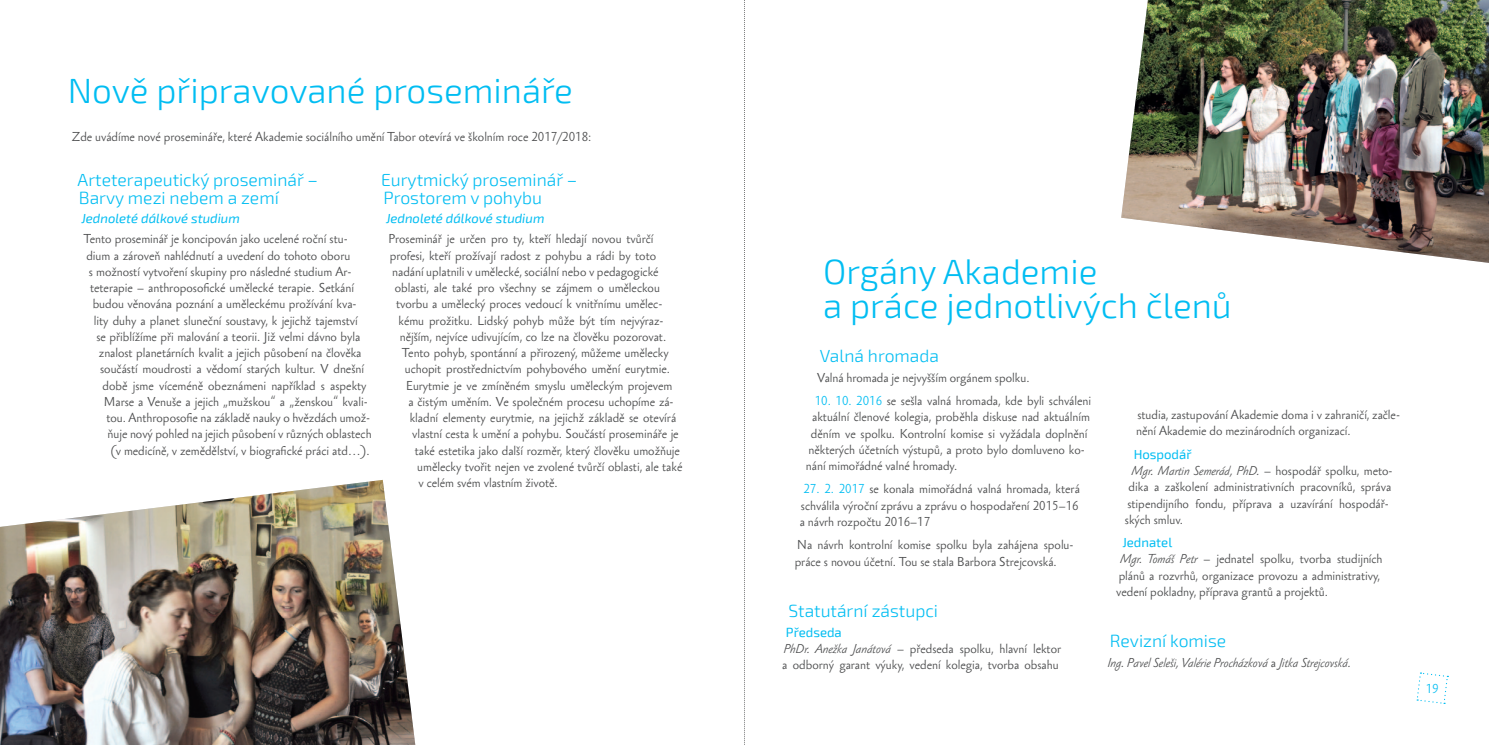
<style>
.page{position:relative;width:1489px;height:745px;background:#fff}
.page>*{position:absolute;margin:0;border:0;box-sizing:border-box;transform-origin:0 0}
.t1{font:300 35px/34px "Exo 2";color:#01bdf2}
.t2{font:300 17.5px/17.5px "Exo 2";color:#01bdf2}
.t3{font:italic 13.12px "Exo 2";color:#01bdf2}
.t4{font:13.12px "Exo 2";color:#01bdf2}
.t5{font:11.88px/16.2px "Sebastian Light Pro";color:#4b4c4d}
.t6{font:italic 11.88px "Sebastian Light Pro";color:#4b4c4d}
.t7{font:11.88px "Sebastian Light Pro";color:#01bdf2}
.s1{color:#01bdf2}
.s2{font-style:italic}
.s3{font-style:normal}
</style>
<div class="page">
<svg style="left:1416px;top:672px;width:32px;height:32px"></svg>
<img style="left:0;top:479px;width:415px;height:265px">
<img style="left:1121px;top:0;width:367px;height:263px">
<svg style="left:744px;top:0;width:1px;height:745px"></svg>
<h1 class="t1" style="left:68px;top:75px;width:506px">Nově připravované prosemináře</h1>
<p class="t5" style="left:72px;top:128px;width:521px">Zde uvádíme nové prosemináře, které Akademie sociálního umění Tabor otevírá ve školním roce 2017/2018:</p>
<h2 class="t2" style="left:78px;top:171px;width:242px">Arteterapeutický proseminář –<br>Barvy mezi nebem a zemí</h2>
<p class="t3" style="left:81px;top:211px;width:160px">Jednoleté dálkové studium</p>
<p class="t5" style="left:84px;top:231px;width:265px">Tento proseminář je koncipován jako ucelené roční stu-</p>
<p class="t5" style="left:86px;top:247px;width:265px">dium a zároveň nahlédnutí a uvedení do tohoto oboru</p>
<p class="t5" style="left:89px;top:263px;width:264px">s možností vytvoření skupiny pro následné studium Ar-</p>
<p class="t5" style="left:90px;top:280px;width:265px">teterapie – anthroposofické umělecké terapie. Setkání</p>
<p class="t5" style="left:93px;top:296px;width:265px">budou věnována poznání a uměleckému prožívání kva-</p>
<p class="t5" style="left:94px;top:312px;width:265px">lity duhy a planet sluneční soustavy, k jejichž tajemství</p>
<p class="t5" style="left:96px;top:328px;width:265px">se přiblížíme při malování a teorii. Již velmi dávno byla</p>
<p class="t5" style="left:99px;top:344px;width:264px">znalost planetárních kvalit a jejich působení na člověka</p>
<p class="t5" style="left:100px;top:361px;width:265px">součástí moudrosti a vědomí starých kultur. V dnešní</p>
<p class="t5" style="left:103px;top:377px;width:265px">době jsme víceméně obeznámeni například s aspekty</p>
<p class="t5" style="left:104px;top:393px;width:265px">Marse a Venuše a jejich „mužskou“ a „ženskou“ kvali-</p>
<p class="t5" style="left:106px;top:409px;width:265px">tou. Anthroposofie na základě nauky o hvězdách umož-</p>
<p class="t5" style="left:108px;top:426px;width:265px">ňuje nový pohled na jejich působení v různých oblastech</p>
<p class="t5" style="left:110px;top:442px;width:259px">(v medicíně, v zemědělství, v biografické práci atd...).</p>
<h2 class="t2" style="left:381px;top:171px;width:198px">Eurytmický proseminář –<br>Prostorem v pohybu</h2>
<p class="t3" style="left:386px;top:211px;width:160px">Jednoleté dálkové studium</p>
<p class="t5" style="left:388px;top:231px;width:266px">Proseminář je určen pro ty, kteří hledají novou tvůrčí</p>
<p class="t5" style="left:390px;top:247px;width:268px">profesi, kteří prožívají radost z pohybu a rádi by toto</p>
<p class="t5" style="left:392px;top:263px;width:268px">nadání uplatnili v umělecké, sociální nebo v pedagogické</p>
<p class="t5" style="left:395px;top:280px;width:267px">oblasti, ale také pro všechny se zájmem o uměleckou</p>
<p class="t5" style="left:396px;top:296px;width:268px">tvorbu a umělecký proces vedoucí k vnitřnímu umělec-</p>
<p class="t5" style="left:398px;top:312px;width:267px">kému prožitku. Lidský pohyb může být tím nejvýraz-</p>
<p class="t5" style="left:400px;top:328px;width:266px">nějším, nejvíce udivujícím, co lze na člověku pozorovat.</p>
<p class="t5" style="left:402px;top:344px;width:268px">Tento pohyb, spontánní a přirozený, můžeme umělecky</p>
<p class="t5" style="left:405px;top:361px;width:265px">uchopit prostřednictvím pohybového umění eurytmie.</p>
<p class="t5" style="left:406px;top:377px;width:268px">Eurytmie je ve zmíněném smyslu uměleckým projevem</p>
<p class="t5" style="left:408px;top:393px;width:267px">a čistým uměním. Ve společném procesu uchopíme zá-</p>
<p class="t5" style="left:410px;top:409px;width:268px">kladní elementy eurytmie, na jejichž základě se otevírá</p>
<p class="t5" style="left:412px;top:426px;width:268px">vlastní cesta k umění a pohybu. Součástí prosemináře je</p>
<p class="t5" style="left:415px;top:442px;width:267px">také estetika jako další rozměr, který člověku umožňuje</p>
<p class="t5" style="left:417px;top:458px;width:266px">umělecky tvořit nejen ve zvolené tvůrčí oblasti, ale také</p>
<p class="t5" style="left:418px;top:474px;width:139px">v celém svém vlastním životě.</p>
<h1 class="t1" style="left:823px;top:256px;width:410px">Orgány Akademie<br>a práce jednotlivých členů</h1>
<h2 class="t2" style="left:819px;top:347px;width:121px">Valná hromada</h2>
<p class="t5" style="left:817px;top:369px;width:212px">Valná hromada je nejvyšším orgánem spolku.</p>
<p class="t5" style="left:814px;top:392px;width:278px"><span class="s1">10. 10. 2016</span> se sešla valná hromada, kde byli schváleni</p>
<p class="t5" style="left:812px;top:409px;width:279px">aktuální členové kolegia, proběhla diskuse nad aktuálním</p>
<p class="t5" style="left:811px;top:425px;width:278px">děním ve spolku. Kontrolní komise si vyžádala doplnění</p>
<p class="t5" style="left:808px;top:441px;width:278px">některých účetních výstupů, a proto bylo domluveno ko-</p>
<p class="t5" style="left:806px;top:457px;width:151px">nání mimořádné valné hromady.</p>
<p class="t5" style="left:799px;top:481px;width:281px;text-align:justify;text-indent:4px"><span class="s1">27. 2. 2017</span> se konala mimořádná valná hromada, která schválila výroční zprávu a zprávu o hospodaření 2015–16 a návrh rozpočtu 2016–17</p>
<p class="t5" style="left:794px;top:536px;width:280px">Na návrh kontrolní komise spolku byla zahájena spolu&shy;práce s novou účetní. Tou se stala Barbora Strejcovská.</p>
<h2 class="t2" style="left:788px;top:602px;width:151px">Statutární zástupci</h2>
<p class="t4" style="left:786px;top:624px;width:57px">Předseda</p>
<p class="t5" style="left:782px;top:640px;width:280px"><span class="s2">PhDr. Anežka Janátová</span> – předseda spolku, hlavní lektor a odborný garant výuky, vedení kolegia, tvorba obsahu</p>
<p class="t5" style="left:1136px;top:406px;width:265px">studia, zastupování Akademie doma i v zahraničí, začle&shy;nění Akademie do mezinárodních organizací.</p>
<p class="t4" style="left:1133px;top:446px;width:59px">Hospodář</p>
<p class="t6" style="left:1131px;top:462px;width:263px">Mgr. Martin Semerád, PhD. <span class="s3">– hospodář spolku, meto-</span></p>
<p class="t5" style="left:1128px;top:478px;width:264px">dika a zaškolení administrativních pracovníků, správa</p>
<p class="t5" style="left:1127px;top:495px;width:263px">stipendijního fondu, příprava a uzavírání hospodář-</p>
<p class="t5" style="left:1124px;top:511px;width:58px">ských smluv.</p>
<p class="t4" style="left:1122px;top:534px;width:51px">Jednatel</p>
<p class="t5" style="left:1116px;top:551px;width:268px;text-indent:4px"><span class="s2">Mgr. Tomáš Petr</span> – jednatel spolku, tvorba studijních plánů a rozvrhů, organizace provozu a administrativy, vedení pokladny, příprava grantů a projektů.</p>
<h2 class="t2" style="left:1109px;top:632px;width:118px">Revizní komise</h2>
<p class="t6" style="left:1107px;top:654px;width:245px">Ing. Pavel Seleši, Valérie Procházková <span class="s3">a</span> Jitka Strejcovská.</p>
<p class="t7" style="left:1425px;top:680px;width:14px">19</p>
</div>
